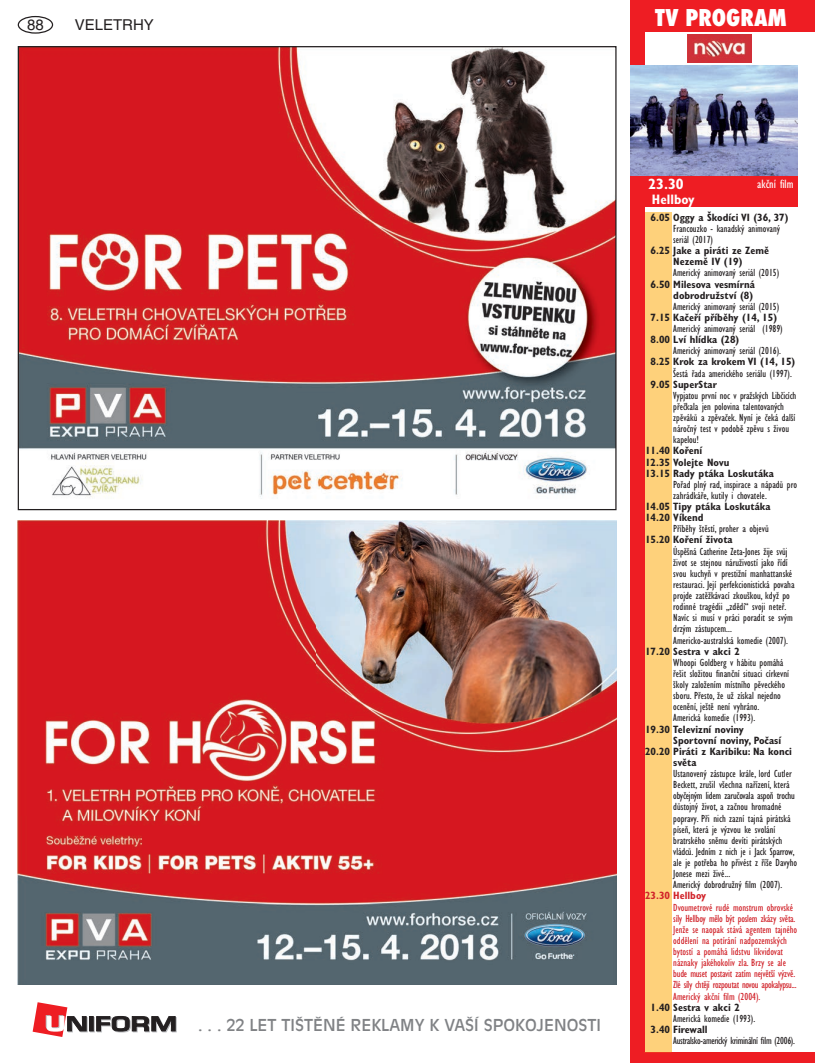
<style>
.page{position:relative;width:815px;height:1063px;background:#fff}
.page>*{position:absolute;margin:0;border:0;box-sizing:border-box;transform-origin:0 0}
.t1{font:800 condensed 22.5px "Futura";color:#fff}
.t2{font:16.25px "Antique Olive CE";color:#808285}
.t3{font:15px "Helvetica CE";color:#231f20}
.t4{font:700 condensed 15px "Gill Sans CE";color:#fff}
.t5{font:700 condensed 13.75px "Gill Sans CE";color:#fff}
.t6{font:condensed 12.5px "Gill Sans CE";color:#fff}
.t7{font:condensed 10.62px/11.1px "Gill Sans CE";color:#231f20}
.t8{font:700 condensed 10.62px/11.1px "Gill Sans CE";color:#231f20}
.t9{font:condensed 10.62px/11.1px "Gill Sans CE";color:#d1232a}
.t10{font:condensed 10.62px "Gill Sans CE";letter-spacing:-.03em;color:#231f20}
.t11{font:700 condensed 10.62px "Gill Sans CE";color:#d1232a}
</style>
<div class="page">
<div style="left:18px;top:16px;width:35px;height:18px;border:1px solid #231f20;border-radius:50%"></div>
<div style="left:90px;top:1017px;width:5px;height:15px;border:1px solid #bcbdc0"></div>
<hr style="left:89px;top:1017px;width:4px;height:14px;background:#231f20">
<div style="left:89px;top:1016px;width:5px;height:15px;border:1px solid #231f20"></div>
<svg style="left:96px;top:1016px;width:81px;height:16px"></svg>
<svg style="left:33px;top:1002px;width:55px;height:35px"></svg>
<img style="left:20px;top:48px;width:595px;height:451px">
<img style="left:18px;top:521px;width:599px;height:464px">
<div style="left:631px;top:0;width:184px;height:32px;background:#ee1d23"></div>
<div style="left:631px;top:175px;width:166px;height:32px;background:#ee1d23"></div>
<img style="left:687px;top:34px;width:64px;height:29px">
<div style="left:631px;top:0;width:14px;height:1063px;background:#ee1d23"></div>
<div style="left:631px;top:1052px;width:184px;height:11px;background:#ee1d23"></div>
<div style="left:645px;top:213px;width:26px;height:839px;background:#fed17b"></div>
<img style="left:631px;top:66px;width:166px;height:109px">
<h3 class="t3" style="left:27px;top:16px;width:18px">88</h3>
<h3 class="t3" style="left:75px;top:16px;width:81px">VELETRHY</h3>
<h1 class="t1" style="left:655px;top:2px;width:133px">TV PROGRAM</h1>
<h2 class="t2" style="left:198px;top:1016px;width:405px">. . . 22 LET TIŠTĚNÉ REKLAMY K VAŠÍ SPOKOJENOSTI</h2>
<h3 class="t4" style="left:648px;top:175px;width:37px">23.30</h3>
<p class="t5" style="left:652px;top:191px;width:44px">Hellboy</p>
<p class="t6" style="left:757px;top:176px;width:38px">akční film</p>
<p class="t8" style="left:651px;top:212px;width:139px">6.05 Oggy a Škodíci VI (36, 37)</p>
<p class="t7" style="left:673px;top:223px;width:108px">Francouzko - kanadský animovaný seriál (2017)</p>
<p class="t8" style="left:651px;top:245px;width:120px;text-align:center">6.25 Jake a piráti ze Země<br>Nezemě IV (19)</p>
<p class="t7" style="left:673px;top:267px;width:107px">Americký animovaný seriál (2015)</p>
<p class="t8" style="left:651px;top:279px;width:106px;text-align:right">6.50 Milesova vesmírná dobrodružství (8)</p>
<p class="t7" style="left:673px;top:301px;width:107px">Americký animovaný seriál (2015)</p>
<p class="t8" style="left:651px;top:312px;width:128px">7.15 Kačeří příběhy (14, 15)</p>
<p class="t7" style="left:673px;top:323px;width:111px">Americký animovaný seriál (1989)</p>
<p class="t8" style="left:651px;top:334px;width:90px">8.00 Lví hlídka (28)</p>
<p class="t7" style="left:673px;top:345px;width:109px">Americký animovaný seriál (2016).</p>
<p class="t8" style="left:651px;top:356px;width:146px">8.25 Krok za krokem VI (14, 15)</p>
<p class="t7" style="left:673px;top:368px;width:120px">Šestá řada amerického seriálu (1997).</p>
<p class="t8" style="left:651px;top:379px;width:68px">9.05 SuperStar</p>
<p class="t7" style="left:673px;top:390px;width:125px">Vypjatou první noc v pražských Libčicích přečkala jen polovina talentovaných zpěváků a zpěvaček. Nyní je čeká další náročný test v podobě zpěvu s živou kapelou!</p>
<p class="t8" style="left:645px;top:445px;width:130px">11.40 Koření<br>12.35 Volejte Novu<br>13.15 Rady ptáka Loskutáka</p>
<p class="t7" style="left:673px;top:479px;width:125px">Pořad plný rad, inspirace a nápadů pro zahrádkáře, kutily i chovatele.</p>
<p class="t8" style="left:645px;top:501px;width:127px">14.05 Tipy ptáka Loskutáka<br>14.20 Víkend</p>
<p class="t7" style="left:673px;top:523px;width:97px">Příběhy štěstí, proher a objevů</p>
<p class="t8" style="left:645px;top:534px;width:89px">15.20 Koření života</p>
<p class="t7" style="left:673px;top:546px;width:123px">Úspěšná Catherine Zeta-Jones žije svůj život se stejnou náruživostí jako řídí svou kuchyň v prestižní manhattanské restauraci. Její perfekcionistická povaha projde zatěžkávací zkouškou, když po rodinné tragédii „zdědí“ svoji neteř.<br>Navíc si musí v práci poradit se svým drzým zástupcem...<br>Americko-australská komedie (2007).</p>
<p class="t8" style="left:645px;top:646px;width:96px">17.20 Sestra v akci 2</p>
<p class="t7" style="left:673px;top:657px;width:117px">Whoopi Goldberg v hábitu pomáhá řešit složitou finanční situaci církevní školy založením místního pěveckého sboru. Přesto, že už získal nejedno ocenění, ještě není vyhráno.<br>Americká komedie (1993).</p>
<p class="t8" style="left:645px;top:723px;width:100px">19.30 Televizní noviny</p>
<p class="t8" style="left:673px;top:735px;width:109px">Sportovní noviny, Počasí</p>
<p class="t8" style="left:645px;top:746px;width:148px">20.20 Piráti z Karibiku: Na konci</p>
<p class="t8" style="left:673px;top:757px;width:25px">světa</p>
<p class="t7" style="left:673px;top:768px;width:126px">Ustanovený zástupce krále, lord Cutler Beckett, zrušil všechna nařízení, která obyčejným lidem zaručovala aspoň trochu důstojný život, a začnou hromadné popravy. Při nich zazní tajná pirátská píseň, která je výzvou ke svolání bratrského sněmu devíti pirátských vládců. Jedním z nich je i Jack Sparrow, ale je potřeba ho přivést z říše Davyho Jonese mezi živé...<br>Americký dobrodružný film (2007).</p>
<p class="t11" style="left:645px;top:890px;width:63px">23.30 Hellboy</p>
<p class="t9" style="left:673px;top:901px;width:126px">Dvoumetrové rudé monstrum obrovské síly Hellboy mělo být poslem zkázy světa.<br>Jenže se naopak stává agentem tajného oddělení na potírání nadpozemských bytostí a pomáhá lidstvu likvidovat náznaky jakéhokoliv zla. Brzy se ale bude muset postavit zatím největší výzvě.<br>Zlé síly chtějí rozpoutat novou apokalypsu...<br>Americký akční film (2004).</p>
<p class="t8" style="left:651px;top:1002px;width:91px">1.40 Sestra v akci 2</p>
<p class="t7" style="left:673px;top:1013px;width:84px">Americká komedie (1993).</p>
<p class="t8" style="left:651px;top:1024px;width:59px">3.40 Firewall</p>
<p class="t10" style="left:673px;top:1034px;width:123px">Australsko-americký kriminální film (2006).</p>
</div>
